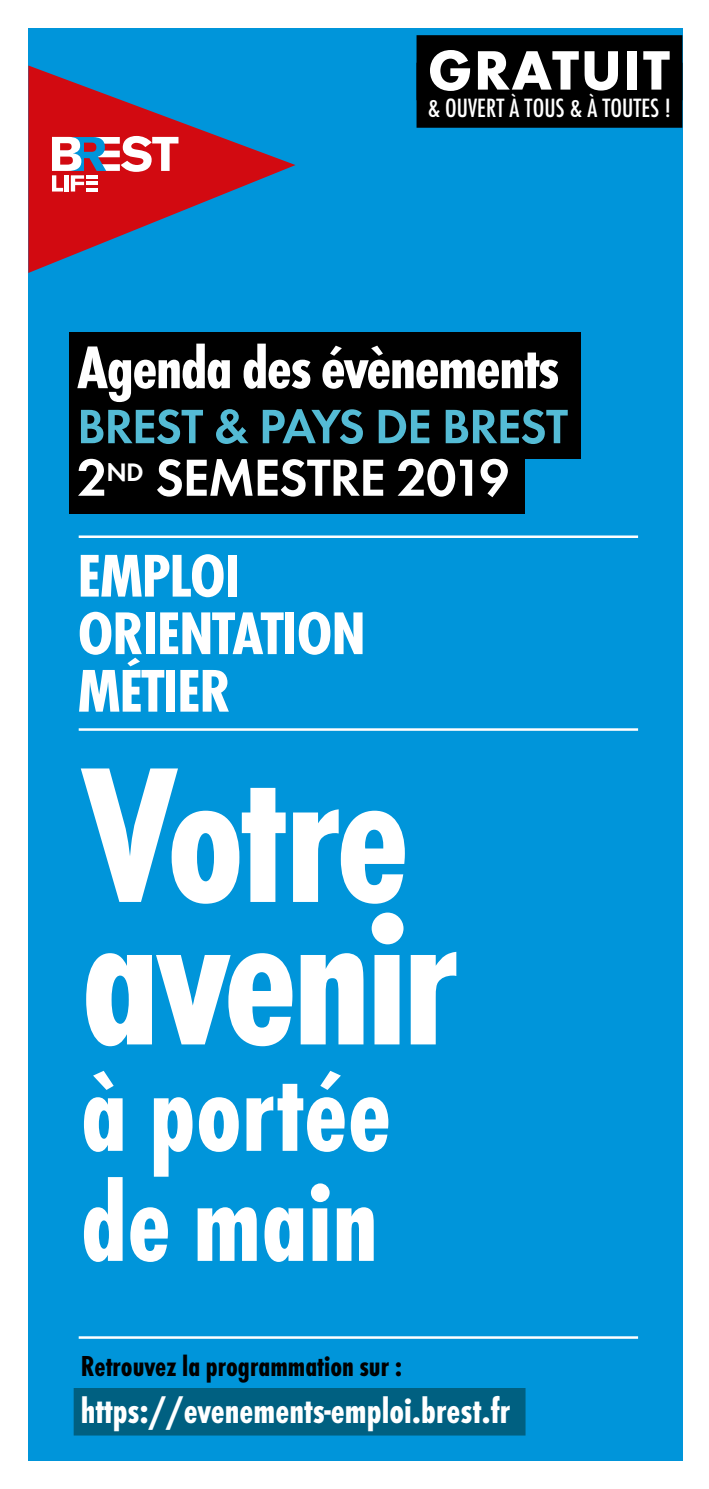
<style>
.page{position:relative;width:709px;height:1489px;background:#fff}
.page>*{position:absolute;margin:0;border:0;box-sizing:border-box;transform-origin:0 0}
.t1{font:700 condensed 200px/142.5px "Futura T";letter-spacing:-.025em;color:#fff}
.t2{font:700 condensed 117.5px/110px "Futura T";color:#fff}
.t3{font:700 condensed 62.5px/57.5px "Futura T";letter-spacing:-.025em;color:#fff;scale:1.08 1}
.t4{font:700 57.5px "Futura T";letter-spacing:.025em;color:#fff}
.t5{font:600 54px "Futura T";letter-spacing:-.025em;color:#fff}
.t6{font:600 50px "Futura T";letter-spacing:-.025em;color:#54bbd5}
.t7{font:700 condensed 37.5px "Futura T";color:#fff}
.t8{font:700 condensed 30px "Futura T";color:#000}
.t9{font:500 condensed 27.5px "Futura T";color:#fff}
</style>
<div class="page">
<div style="left:28px;top:28px;width:654px;height:1432px;background:#0095da"></div>
<div style="left:416px;top:35px;width:266px;height:65px;background:#000"></div>
<div style="left:416px;top:63px;width:266px;height:65px;background:#000"></div>
<div style="left:69px;top:333px;width:512px;height:77px;background:#000"></div>
<div style="left:69px;top:387px;width:512px;height:72px;background:#000"></div>
<div style="left:69px;top:442px;width:456px;height:72px;background:#000"></div>
<div style="left:74px;top:1387px;width:451px;height:48px;background:#006081"></div>
<hr style="left:79px;top:535px;width:559px;height:3px;background:#fff">
<hr style="left:79px;top:728px;width:559px;height:2px;background:#fff">
<hr style="left:79px;top:1336px;width:559px;height:2px;background:#fff">
<svg style="left:28px;top:65px;width:267px;height:208px"></svg>
<svg style="left:52px;top:136px;width:126px;height:55px;background:#d07079"></svg>
<p class="t4" style="left:428px;top:36px;width:244px">GRATUIT</p>
<p class="t9" style="left:428px;top:92px;width:245px">&amp; OUVERT À TOUS &amp; À TOUTES !</p>
<p class="t3" style="left:77px;top:338px;width:448px">Agenda des évènements</p>
<p class="t6" style="left:77px;top:397px;width:492px">BREST &amp; PAYS DE BREST</p>
<p class="t5" style="left:77px;top:445px;width:434px">2<sup>ND</sup> SEMESTRE 2019</p>
<p class="t3" style="left:77px;top:546px;width:269px">EMPLOI<br>ORIENTATION<br>MÉTIER</p>
<h1 class="t1" style="left:81px;top:761px;width:379px">Votre avenir</h1>
<h2 class="t2" style="left:81px;top:1054px;width:312px">à portée de main</h2>
<p class="t8" style="left:81px;top:1347px;width:323px">Retrouvez la programmation sur :</p>
<p class="t7" style="left:81px;top:1388px;width:431px">https://evenements-emploi.brest.fr</p>
</div>
